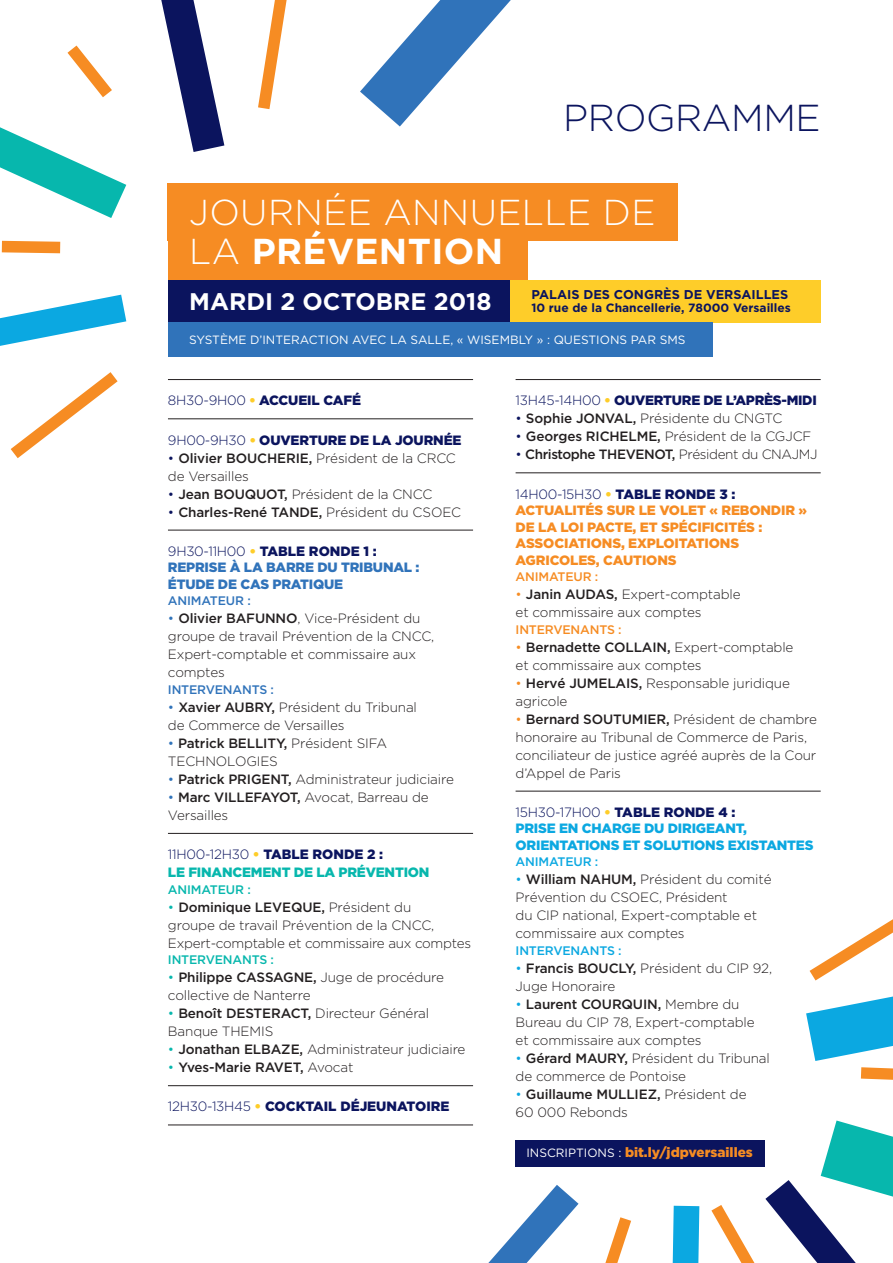
<style>
.page{position:relative;width:893px;height:1263px;background:#fff}
.page>*{position:absolute;margin:0;border:0;box-sizing:border-box;transform-origin:0 0}
.t1{font:300 37.5px "Gotham";letter-spacing:-.01em;color:#0b145e}
.t2{font:300 36px "Gotham";letter-spacing:.01em;color:#fff}
.t3{font:700 36px "Gotham";letter-spacing:.01em;color:#fff}
.t4{font:700 24px "Gotham";color:#fff}
.t5{font:300 13.5px/18px "Gotham";letter-spacing:-.01em;color:#231f20}
.t6{font:900 13.5px/16.5px "Gotham";letter-spacing:-.01em;color:#f68c23}
.t7{font:900 13.5px "Gotham";letter-spacing:-.01em;color:#0b145e}
.t8{font:500 13.5px "Gotham";letter-spacing:-.025em;color:#231f20}
.t9{font:900 13.5px/16.5px "Gotham";letter-spacing:-.015em;color:#0ba8e1}
.t10{font:900 13.5px/16.5px "Gotham";letter-spacing:-.015em;color:#3073ba}
.t11{font:900 13.5px/18px "Gotham";letter-spacing:-.015em;color:#07b7ad}
.t12{font:700 12.75px "Gotham";color:#0b145e}
.t13{font:500 12.3px "Gotham";letter-spacing:-.015em;color:#3073ba}
.t14{font:500 12.3px "Gotham";letter-spacing:-.015em;color:#07b7ad}
.t15{font:500 12.3px "Gotham";letter-spacing:-.015em;color:#f68c23}
.t16{font:500 12.3px "Gotham";letter-spacing:-.015em;color:#0ba8e1}
.t17{font:12px "Gotham";color:#fff}
.t18{font:700 12px "Gotham";color:#0b145e}
.s1{font-weight:300}
.s2{color:#fecd29}
.s3{color:#0b145e}
.s4{font-weight:500}
.s5{font-weight:300;color:#0b145e}
.s6{color:#3073ba}
.s7{color:#07b7ad}
.s8{font-weight:300;color:#07b7ad}
.s9{color:#f68c23}
.s10{color:#0ba8e1}
.s11{font-weight:400;font-size:12px;color:#fff}
</style>
<div class="page">
<svg style="left:488px;top:1185px;width:90px;height:78px"></svg>
<svg style="left:605px;top:1217px;width:26px;height:46px"></svg>
<hr style="left:168px;top:379px;width:305px;height:1px;background:#231f20">
<hr style="left:168px;top:419px;width:305px;height:1px;background:#231f20">
<hr style="left:168px;top:530px;width:305px;height:1px;background:#231f20">
<hr style="left:168px;top:833px;width:305px;height:1px;background:#231f20">
<hr style="left:168px;top:1085px;width:305px;height:1px;background:#231f20">
<hr style="left:168px;top:1125px;width:305px;height:1px;background:#231f20">
<hr style="left:516px;top:379px;width:305px;height:1px;background:#231f20">
<hr style="left:516px;top:473px;width:305px;height:1px;background:#231f20">
<hr style="left:516px;top:791px;width:305px;height:1px;background:#231f20">
<svg style="left:360px;top:0;width:151px;height:127px"></svg>
<svg style="left:0;top:127px;width:126px;height:91px"></svg>
<svg style="left:161px;top:0;width:63px;height:152px"></svg>
<svg style="left:0;top:295px;width:126px;height:51px"></svg>
<svg style="left:10px;top:372px;width:108px;height:87px"></svg>
<svg style="left:1px;top:240px;width:60px;height:14px"></svg>
<svg style="left:67px;top:45px;width:45px;height:53px"></svg>
<svg style="left:258px;top:0;width:29px;height:110px"></svg>
<svg style="left:806px;top:919px;width:87px;height:161px"></svg>
<svg style="left:673px;top:1120px;width:220px;height:143px"></svg>
<div style="left:515px;top:1140px;width:249px;height:26px;background:#0b145e"></div>
<div style="left:168px;top:222px;width:359px;height:58px;background:#f68c23"></div>
<div style="left:168px;top:183px;width:510px;height:57px;background:#f68c23"></div>
<div style="left:168px;top:280px;width:342px;height:42px;background:#0b145e"></div>
<div style="left:510px;top:280px;width:311px;height:42px;background:#fecd29"></div>
<div style="left:168px;top:322px;width:544px;height:34px;background:#3073ba"></div>
<h1 class="t1" style="left:563px;top:97px;width:259px">PROGRAMME</h1>
<h2 class="t2" style="left:189px;top:192px;width:468px">JOURNÉE ANNUELLE DE</h2>
<h2 class="t3" style="left:189px;top:231px;width:316px"><span class="s1">LA</span> PRÉVENTION</h2>
<h3 class="t4" style="left:189px;top:287px;width:304px">MARDI 2 OCTOBRE 2018</h3>
<p class="t12" style="left:531px;top:287px;width:258px">PALAIS DES CONGRÈS DE VERSAILLES</p>
<p class="t18" style="left:531px;top:301px;width:261px">10 rue de la Chancellerie, 78000 Versailles</p>
<p class="t17" style="left:189px;top:333px;width:498px">SYSTÈME D’INTERACTION AVEC LA SALLE, « WISEMBLY » : QUESTIONS PAR SMS</p>
<p class="t7" style="left:168px;top:393px;width:195px"><span class="s1">8H30-9H00</span> <span class="s2">•</span> ACCUEIL CAFÉ</p>
<p class="t7" style="left:168px;top:432px;width:295px"><span class="s1">9H00-9H30</span> <span class="s2">•</span> OUVERTURE DE LA JOURNÉE</p>
<p class="t5" style="left:168px;top:449px;width:289px"><span class="s3">•</span> <span class="s4">Olivier BOUCHERIE,</span> Président de la CRCC de Versailles</p>
<p class="t5" style="left:168px;top:485px;width:266px"><span class="s3">•</span> <span class="s4">Jean BOUQUOT,</span> Président de la CNCC</p>
<p class="t8" style="left:168px;top:504px;width:295px"><span class="s5">•</span> Charles-René TANDE, <span class="s1">Président du CSOEC</span></p>
<p class="t10" style="left:168px;top:542px;width:253px"><span class="s5">9H30-11H00</span> <span class="s2">•</span> <span class="s3">TABLE RONDE 1 :<br></span>REPRISE À LA BARRE DU TRIBUNAL :<br>ÉTUDE DE CAS PRATIQUE</p>
<p class="t13" style="left:168px;top:594px;width:84px">ANIMATEUR :</p>
<p class="t5" style="left:168px;top:609px;width:268px"><span class="s6">•</span> <span class="s4">Olivier BAFUNNO</span>, Vice-Président du groupe de travail Prévention de la CNCC,<br>Expert-comptable et commissaire aux comptes</p>
<p class="t13" style="left:168px;top:682px;width:108px">INTERVENANTS :</p>
<p class="t5" style="left:168px;top:698px;width:251px"><span class="s6">•</span> <span class="s4">Xavier AUBRY,</span> Président du Tribunal de Commerce de Versailles</p>
<p class="t5" style="left:168px;top:734px;width:221px"><span class="s6">•</span> <span class="s4">Patrick BELLITY,</span> Président SIFA<br>TECHNOLOGIES</p>
<p class="t5" style="left:168px;top:770px;width:287px"><span class="s6">•</span> <span class="s4">Patrick PRIGENT,</span> Administrateur judiciaire</p>
<p class="t5" style="left:168px;top:788px;width:262px"><span class="s6">•</span> <span class="s4">Marc VILLEFAYOT,</span> Avocat, Barreau de<br>Versailles</p>
<p class="t11" style="left:168px;top:845px;width:263px"><span class="s5">11H00-12H30</span> <span class="s2">•</span> <span class="s3">TABLE RONDE 2 :<br></span>LE FINANCEMENT DE LA PRÉVENTION</p>
<p class="t14" style="left:168px;top:882px;width:84px">ANIMATEUR :</p>
<p class="t5" style="left:168px;top:898px;width:305px"><span class="s7">•</span> <span class="s4">Dominique LEVEQUE,</span> Président du<br>groupe de travail Prévention de la CNCC,<br>Expert-comptable et commissaire aux comptes</p>
<p class="t14" style="left:168px;top:953px;width:108px">INTERVENANTS :</p>
<p class="t5" style="left:168px;top:968px;width:278px"><span class="s7">•</span> <span class="s4">Philippe CASSAGNE,</span> Juge de procédure collective de Nanterre</p>
<p class="t5" style="left:168px;top:1004px;width:263px"><span class="s7">•</span> <span class="s4">Benoît DESTERACT,</span> Directeur Général<br>Banque THEMIS</p>
<p class="t5" style="left:168px;top:1040px;width:299px"><span class="s7">•</span> <span class="s4">Jonathan ELBAZE,</span> Administrateur judiciaire</p>
<p class="t8" style="left:168px;top:1060px;width:187px"><span class="s8">•</span> Yves-Marie RAVET, <span class="s1">Avocat</span></p>
<p class="t7" style="left:168px;top:1099px;width:283px"><span class="s1">12H30-13H45</span> <span class="s2">•</span> COCKTAIL DÉJEUNATOIRE</p>
<p class="t7" style="left:516px;top:393px;width:303px"><span class="s1">13H45-14H00</span> <span class="s2">•</span> OUVERTURE DE L’APRÈS-MIDI</p>
<p class="t5" style="left:516px;top:409px;width:268px"><span class="s3">•</span> <span class="s4">Sophie JONVAL,</span> Présidente du CNGTC</p>
<p class="t5" style="left:516px;top:427px;width:297px"><span class="s3">•</span> <span class="s4">Georges RICHELME,</span> Président de la CGJCF</p>
<p class="t8" style="left:516px;top:447px;width:303px"><span class="s5">•</span> Christophe THEVENOT, <span class="s1">Président du CNAJMJ</span></p>
<p class="t6" style="left:516px;top:485px;width:293px"><span class="s5">14H00-15H30</span> <span class="s2">•</span> <span class="s3">TABLE RONDE 3 :<br></span>ACTUALITÉS SUR LE VOLET « REBONDIR »<br>DE LA LOI PACTE, ET SPÉCIFICITÉS :<br>ASSOCIATIONS, EXPLOITATIONS<br>AGRICOLES, CAUTIONS</p>
<p class="t15" style="left:516px;top:570px;width:84px">ANIMATEUR :</p>
<p class="t5" style="left:516px;top:585px;width:227px"><span class="s9">•</span> <span class="s4">Janin AUDAS,</span> Expert-comptable et commissaire aux comptes</p>
<p class="t15" style="left:516px;top:622px;width:108px">INTERVENANTS :</p>
<p class="t5" style="left:516px;top:638px;width:279px"><span class="s9">•</span> <span class="s4">Bernadette COLLAIN,</span> Expert-comptable et commissaire aux comptes</p>
<p class="t5" style="left:516px;top:674px;width:276px"><span class="s9">•</span> <span class="s4">Hervé JUMELAIS,</span> Responsable juridique agricole</p>
<p class="t5" style="left:516px;top:710px;width:303px"><span class="s9">•</span> <span class="s4">Bernard SOUTUMIER,</span> Président de chambre honoraire au Tribunal de Commerce de Paris, conciliateur de justice agréé auprès de la Cour d’Appel de Paris</p>
<p class="t9" style="left:516px;top:803px;width:299px"><span class="s5">15H30-17H00</span> <span class="s2">•</span> <span class="s3">TABLE RONDE 4 :<br></span>PRISE EN CHARGE DU DIRIGEANT,<br>ORIENTATIONS ET SOLUTIONS EXISTANTES</p>
<p class="t16" style="left:516px;top:855px;width:84px">ANIMATEUR :</p>
<p class="t5" style="left:516px;top:870px;width:258px"><span class="s10">•</span> <span class="s4">William NAHUM,</span> Président du comité<br>Prévention du CSOEC, Président<br>du CIP national, Expert-comptable et commissaire aux comptes</p>
<p class="t16" style="left:516px;top:943px;width:108px">INTERVENANTS :</p>
<p class="t5" style="left:516px;top:959px;width:258px"><span class="s10">•</span> <span class="s4">Francis BOUCLY,</span> Président du CIP 92,<br>Juge Honoraire</p>
<p class="t5" style="left:516px;top:995px;width:241px"><span class="s10">•</span> <span class="s4">Laurent COURQUIN,</span> Membre du<br>Bureau du CIP 78, Expert-comptable et commissaire aux comptes</p>
<p class="t5" style="left:516px;top:1049px;width:256px"><span class="s10">•</span> <span class="s4">Gérard MAURY,</span> Président du Tribunal de commerce de Pontoise</p>
<p class="t5" style="left:516px;top:1085px;width:233px"><span class="s10">•</span> <span class="s4">Guillaume MULLIEZ,</span> Président de<br>60 000 Rebonds</p>
<p class="t6" style="left:526px;top:1144px;width:228px"><span class="s11">INSCRIPTIONS :</span> bit.ly/jdpversailles</p>
</div>
